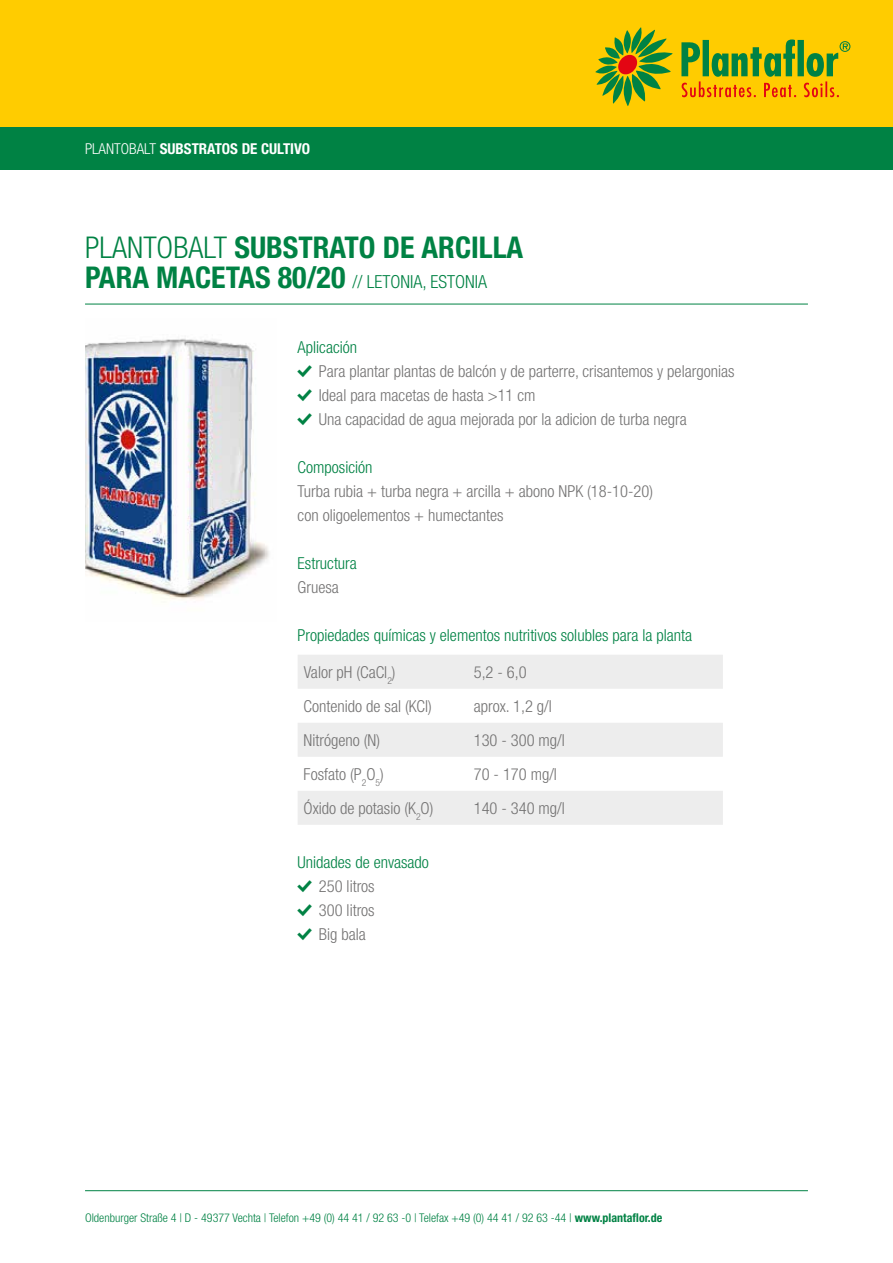
<style>
.page{position:relative;width:893px;height:1263px;background:#fff}
.page>*{position:absolute;margin:0;border:0;box-sizing:border-box;transform-origin:0 0}
.t1{font:700 condensed 30px "Helvetica Neue";color:#008244}
.t2{font:300 condensed 18px "Helvetica Neue";color:#008244}
.t3{font:300 condensed 16.5px/24px "Helvetica Neue";color:#747373}
.t4{font:300 condensed 16.5px "Helvetica Neue";color:#008244}
.t5{font:700 condensed 15px "Helvetica Neue";color:#fff}
.t6{font:300 condensed 12px "Helvetica Neue";color:#008244}
.s1{font-weight:300}
.s2{font-weight:700;font-size:30px}
.s3{font-weight:700}
</style>
<div class="page">
<div style="left:0;top:0;width:893px;height:128px;background:#fc0"></div>
<svg style="left:595px;top:27px;width:78px;height:79px"></svg>
<svg style="left:681px;top:39px;width:169px;height:58px"></svg>
<div style="left:0;top:128px;width:893px;height:42px;background:#008244"></div>
<hr style="left:85px;top:1190px;width:723px;height:1px;background:#008244">
<hr style="left:85px;top:304px;width:723px;height:1px;background:#008244">
<img style="left:85px;top:338px;width:184px;height:262px">
<svg style="left:298px;top:655px;width:425px;height:170px;fill:#ededed"></svg>
<p class="t5" style="left:85px;top:140px;width:227px"><span class="s1">PLANTOBALT</span> SUBSTRATOS DE CULTIVO</p>
<h1 class="t1" style="left:85px;top:229px;width:440px"><span class="s1">PLANTOBALT</span> SUBSTRATO DE ARCILLA</h1>
<p class="t2" style="left:85px;top:271px;width:404px"><span class="s2">PARA MACETAS 80/20</span> // LETONIA, ESTONIA</p>
<p class="t4" style="left:298px;top:338px;width:61px">Aplicación</p>
<p class="t3" style="left:319px;top:359px;width:417px">Para plantar plantas de balcón y de parterre, crisantemos y pelargonias<br>Ideal para macetas de hasta &gt;11 cm<br>Una capacidad de agua mejorada por la adicion de turba negra</p>
<p class="t4" style="left:298px;top:458px;width:76px">Composición</p>
<p class="t3" style="left:298px;top:479px;width:357px">Turba rubia + turba negra + arcilla + abono NPK (18-10-20) con oligoelementos + humectantes</p>
<p class="t4" style="left:298px;top:554px;width:61px">Estructura</p>
<p class="t3" style="left:298px;top:575px;width:43px">Gruesa</p>
<p class="t4" style="left:298px;top:626px;width:396px">Propiedades químicas y elementos nutritivos solubles para la planta</p>
<p class="t3" style="left:304px;top:660px;width:93px">Valor pH (CaCl<sub>2</sub>)</p>
<p class="t3" style="left:474px;top:660px;width:55px">5,2 - 6,0</p>
<p class="t3" style="left:304px;top:694px;width:130px">Contenido de sal (KCl)</p>
<p class="t3" style="left:474px;top:694px;width:80px">aprox. 1,2 g/l</p>
<p class="t3" style="left:304px;top:728px;width:78px">Nitrógeno (N)</p>
<p class="t3" style="left:474px;top:728px;width:93px">130 - 300 mg/l</p>
<p class="t3" style="left:304px;top:762px;width:82px">Fosfato (P<sub>2</sub>O<sub>5</sub>)</p>
<p class="t3" style="left:474px;top:762px;width:85px">70 - 170 mg/l</p>
<p class="t3" style="left:304px;top:796px;width:131px">Óxido de potasio (K<sub>2</sub>O)</p>
<p class="t3" style="left:474px;top:796px;width:93px">140 - 340 mg/l</p>
<p class="t4" style="left:298px;top:852px;width:133px">Unidades de envasado</p>
<p class="t3" style="left:319px;top:874px;width:57px;text-align:justify">250 litros 300 litros Big bala</p>
<p class="t6" style="left:85px;top:1210px;width:579px">Oldenburger Straße 4 | D - 49377 Vechta | Telefon +49 (0) 44 41 / 92 63 -0 | Telefax +49 (0) 44 41 / 92 63 -44 | <span class="s3">www.plantaflor.de</span></p>
</div>
